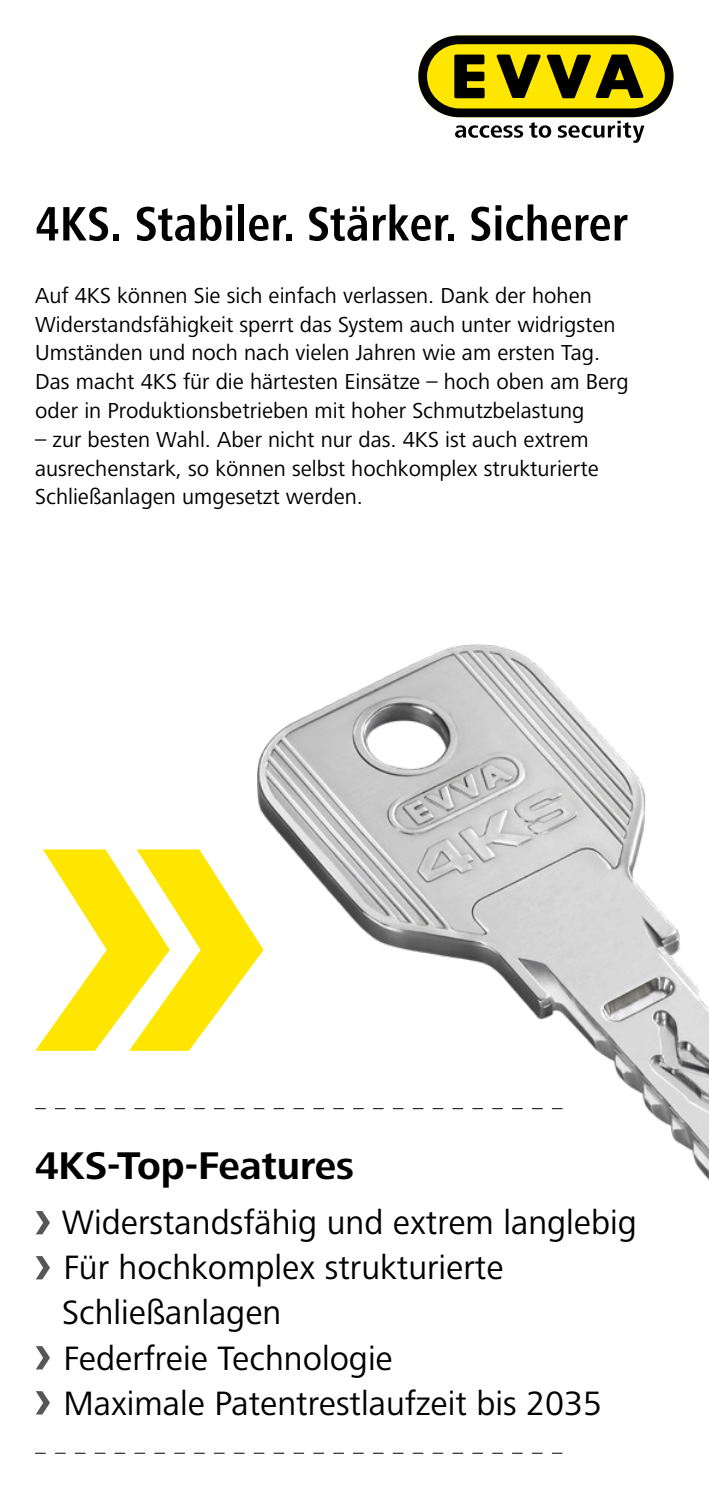
<style>
.page{position:relative;width:709px;height:1489px;background:#fff}
.page>*{position:absolute;margin:0;border:0;box-sizing:border-box;transform-origin:0 0}
.t1{font:700 condensed 50px "Frutiger Next LTCE";color:#000}
.t2{font:700 40px "Frutiger Next LTCE";color:#000}
.t3{font:35px "Frutiger Next LTCE";color:#000}
.t4{font:22.5px/28.8px "Frutiger Next LTCE";color:#000}
.s1{font-weight:700;font-size:58px;color:#575756}
</style>
<div class="page">
<svg style="left:418px;top:35px;width:255px;height:108px"></svg>
<svg style="left:36px;top:849px;width:221px;height:201px"></svg>
<svg style="left:35px;top:1108px;width:222px;height:1px"></svg>
<svg style="left:35px;top:1452px;width:527px;height:1px"></svg>
<img style="left:257px;top:644px;width:452px;height:537px">
<h1 class="t1" style="left:35px;top:196px;width:594px">4KS. Stabiler. Stärker. Sicherer</h1>
<p class="t4" style="left:35px;top:281px;width:595px">Auf 4KS können Sie sich einfach verlassen. Dank der hohen Widerstandsfähigkeit sperrt das System auch unter widrigsten Umständen und noch nach vielen Jahren wie am ersten Tag.<br>Das macht 4KS für die härtesten Einsätze – hoch oben am Berg oder in Produktionsbetrieben mit hoher Schmutzbelastung</p>
<p class="t4" style="left:35px;top:425px;width:565px">– zur besten Wahl. Aber nicht nur das. 4KS ist auch extrem ausrechenstark, so können selbst hochkomplex strukturierte<br>Schließanlagen umgesetzt werden.</p>
<h2 class="t2" style="left:35px;top:1143px;width:320px">4KS-Top-Features</h2>
<h3 class="t3" style="left:34px;top:1202px;width:604px"><span class="s1">›</span> Widerstandsfähig und extrem langlebig</h3>
<h3 class="t3" style="left:34px;top:1247px;width:471px"><span class="s1">›</span> Für hochkomplex strukturierte</h3>
<h3 class="t3" style="left:62px;top:1292px;width:221px">Schließanlagen</h3>
<h3 class="t3" style="left:34px;top:1337px;width:360px"><span class="s1">›</span> Federfreie Technologie</h3>
<h3 class="t3" style="left:34px;top:1382px;width:569px"><span class="s1">›</span> Maximale Patentrestlaufzeit bis 2035</h3>
</div>
